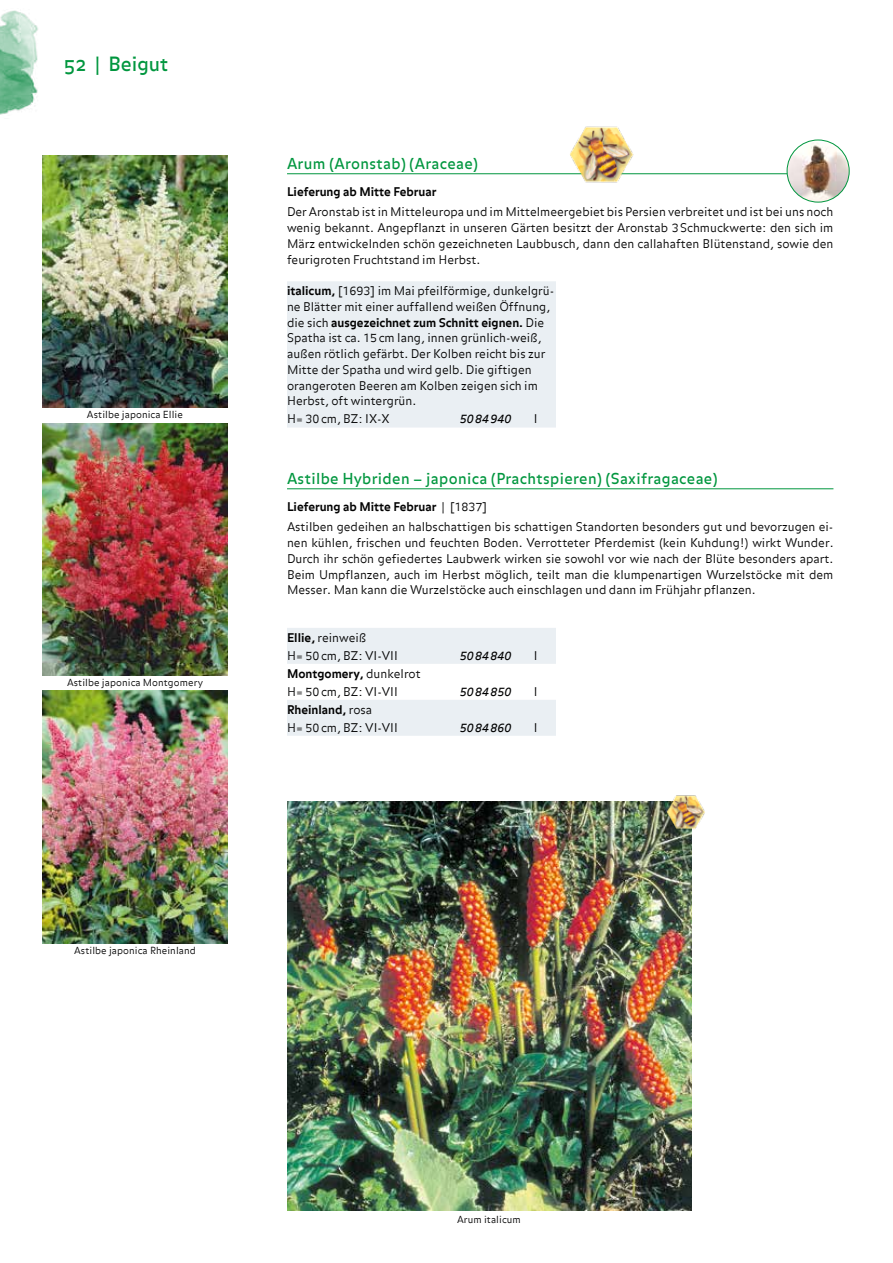
<style>
.page{position:relative;width:893px;height:1263px;background:#fff}
.page>*{position:absolute;margin:0;border:0;box-sizing:border-box;transform-origin:0 0}
.t1{font:19.5px "Balance OT";color:#00963e}
.t2{font:15px "Balance OT";letter-spacing:.025em;color:#00963e}
.t3{font:300 12px/15.8px "Balance";color:#000}
.t4{font:italic 12px "Balance";color:#000}
.t5{font:700 12px "Balance";color:#000}
.t6{font:300 9.75px "Balance";letter-spacing:.01em;color:#000}
.s1{font-weight:700}
</style>
<div class="page">
<img style="left:0;top:10px;width:38px;height:105px">
<hr style="left:287px;top:173px;width:546px;height:1px;background:#00963e">
<div style="left:287px;top:281px;width:269px;height:147px;background:#eaeff3"></div>
<hr style="left:287px;top:488px;width:546px;height:1px;background:#00963e">
<svg style="left:287px;top:628px;width:269px;height:108px"></svg>
<img style="left:43px;top:155px;width:184px;height:252px">
<img style="left:43px;top:423px;width:184px;height:252px">
<img style="left:43px;top:691px;width:184px;height:252px">
<img style="left:787px;top:140px;width:62px;height:62px;border-radius:31px">
<div style="left:787px;top:140px;width:63px;height:63px;border:1px solid #00963e;border-radius:50%"></div>
<img style="left:287px;top:801px;width:404px;height:409px">
<img style="left:667px;top:795px;width:38px;height:38px">
<img style="left:570px;top:126px;width:66px;height:57px">
<h1 class="t1" style="left:64px;top:53px;width:106px">52 | Beigut</h1>
<p class="t6" style="left:87px;top:409px;width:98px">Astilbe japonica Ellie</p>
<p class="t6" style="left:67px;top:677px;width:137px">Astilbe japonica Montgomery</p>
<p class="t2" style="left:287px;top:154px;width:192px">Arum (Aronstab) (Araceae)</p>
<p class="t5" style="left:287px;top:185px;width:151px">Lieferung ab Mitte Februar</p>
<p class="t3" style="left:287px;top:205px;width:548px;text-align:justify">Der Aronstab ist in Mitteleuropa und im Mittelmeergebiet bis Persien verbreitet und ist bei uns noch wenig bekannt. Angepflanzt in unseren Gärten besitzt der Aronstab 3Schmuckwerte: den sich im März entwickelnden schön gezeichneten Laubbusch, dann den callahaften Blütenstand, sowie den feurigroten Fruchtstand im Herbst.</p>
<p class="t3" style="left:287px;top:284px;width:269px"><span class="s1">italicum,</span> [1693] im Mai pfeilförmige, dunkelgrü&shy;ne Blätter mit einer auffallend weißen Öffnung, die sich <span class="s1">ausgezeichnet zum Schnitt eignen.</span> Die Spatha ist ca. 15cm lang, innen grünlich-weiß, außen rötlich gefärbt. Der Kolben reicht bis zur Mitte der Spatha und wird gelb. Die giftigen orangeroten Beeren am Kolben zeigen sich im Herbst, oft wintergrün.</p>
<p class="t3" style="left:287px;top:412px;width:104px">H= 30cm, BZ: IX-X</p>
<p class="t4" style="left:460px;top:412px;width:53px">5084940</p>
<p class="t3" style="left:534px;top:412px;width:5px">I</p>
<p class="t2" style="left:287px;top:469px;width:432px">Astilbe Hybriden – japonica (Prachtspieren) (Saxifragaceae)</p>
<p class="t3" style="left:287px;top:498px;width:548px;line-height:20px"><span class="s1">Lieferung ab Mitte Februar</span> | [1837]<br>Astilben gedeihen an halbschattigen bis schattigen Standorten besonders gut und bevorzugen ei-</p>
<p class="t3" style="left:287px;top:536px;width:548px;text-align:justify">nen kühlen, frischen und feuchten Boden. Verrotteter Pferdemist (kein Kuhdung!) wirkt Wunder.<br>Durch ihr schön gefiedertes Laubwerk wirken sie sowohl vor wie nach der Blüte besonders apart.<br>Beim Umpflanzen, auch im Herbst möglich, teilt man die klumpenartigen Wurzelstöcke mit dem Messer. Man kann die Wurzelstöcke auch einschlagen und dann im Frühjahr pflanzen.</p>
<p class="t3" style="left:287px;top:629px;width:112px;line-height:18px"><span class="s1">Ellie,</span> reinweiß<br>H= 50cm, BZ: VI-VII</p>
<p class="t4" style="left:460px;top:648px;width:53px">5084840</p>
<p class="t3" style="left:534px;top:648px;width:5px">I</p>
<p class="t3" style="left:287px;top:665px;width:135px;line-height:18px"><span class="s1">Montgomery,</span> dunkelrot<br>H= 50cm, BZ: VI-VII</p>
<p class="t3" style="left:287px;top:701px;width:112px;line-height:18px"><span class="s1">Rheinland,</span> rosa<br>H= 50cm, BZ: VI-VII</p>
<p class="t4" style="left:460px;top:684px;width:53px">5084850</p>
<p class="t3" style="left:534px;top:684px;width:5px">I</p>
<p class="t4" style="left:460px;top:720px;width:53px">5084860</p>
<p class="t3" style="left:534px;top:720px;width:5px">I</p>
<p class="t6" style="left:74px;top:945px;width:123px">Astilbe japonica Rheinland</p>
<p class="t6" style="left:457px;top:1214px;width:65px">Arum italicum</p>
</div>
